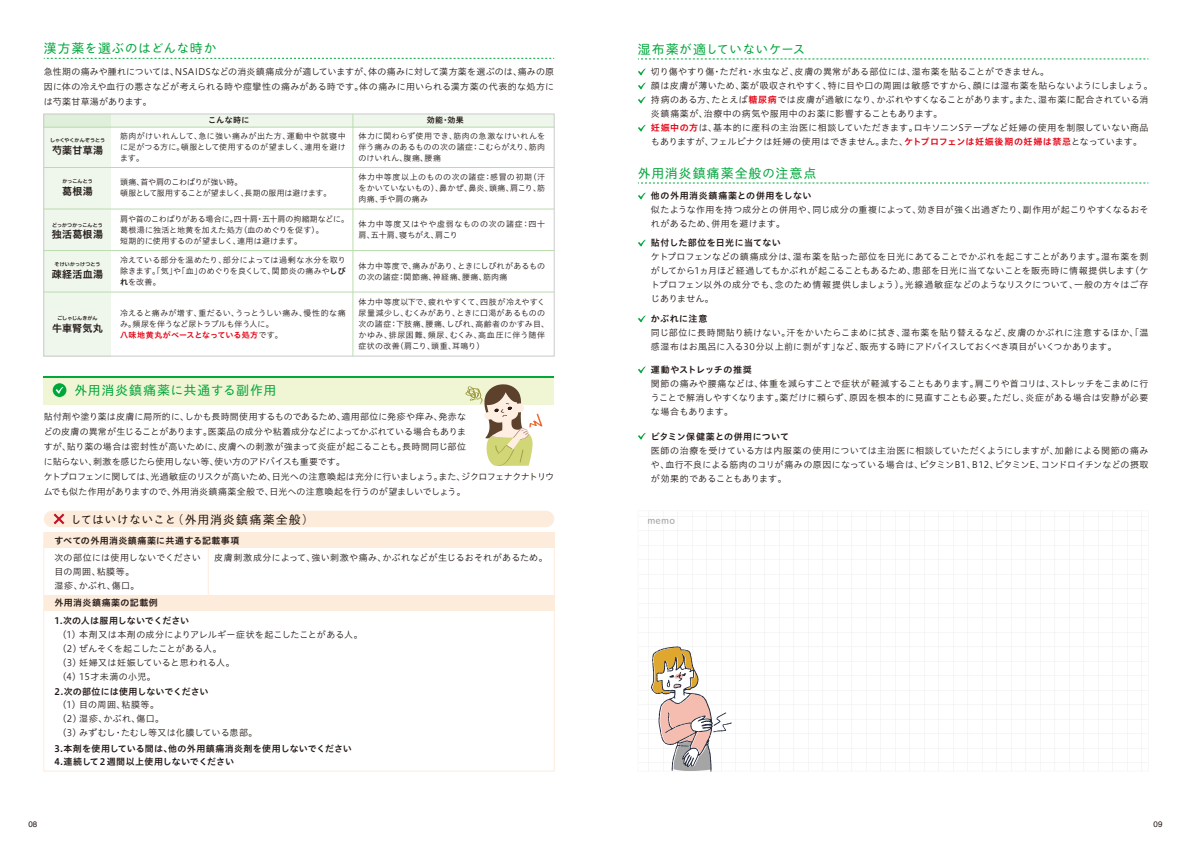
<style>
.page{position:relative;width:1191px;height:842px;background:#fff}
.page>*{position:absolute;margin:0;border:0;box-sizing:border-box;transform-origin:0 0}
.t1{font:13px "TB Chibi R Go Plus K Pro";letter-spacing:.035em;color:#00a73b}
.t2{font:13px "TB Chibi R Go Plus K Pro";color:#00a73b}
.t3{font:13px "TB Chibi R Go Plus K Pro";letter-spacing:.07em;color:#00a73b}
.t4{font:12px "TB Chibi R Go Plus K Pro";letter-spacing:.04em;color:#221815}
.t5{font:10px "Hiragino UD Sans F Std N W6";letter-spacing:.025em;color:#221815}
.t6{font:10px "TB Chibi R Go Plus K Pro";color:#9fa0a0}
.t7{font:9px/14px "Hiragino UD Sans Std N W3";letter-spacing:.015em;color:#221815}
.t8{font:9px/13px "Hiragino UD Sans Std N W6";letter-spacing:.03em;color:#221815}
.t9{font:9px "Hiragino UD Sans Std N W3";letter-spacing:.04em;color:#221815}
.t10{font:9px "Hiragino UD Sans Std N W6";letter-spacing:.005em;color:#221815}
.t11{font:9px "Hiragino UD Sans Std N W6";letter-spacing:.06em;color:#221815}
.t12{font:9px "Hiragino UD Sans Std N W6";color:#221815}
.t13{font:9px "Hiragino UD Sans Std N W6";letter-spacing:.05em;color:#221815}
.t14{font:8px/11px "Hiragino UD Sans Std N W3";letter-spacing:.025em;color:#221815;text-align:justify}
.t15{font:8px/11px "Hiragino UD Sans Std N W3";color:#221815}
.t16{font:8px/11px "Hiragino UD Sans Std N W3";letter-spacing:-.025em;color:#221815}
.t17{font:8px/11px "Hiragino UD Sans Std N W3";letter-spacing:.08em;color:#221815}
.t18{font:8px "Hiragino UD Sans Std N W6";letter-spacing:.025em;color:#e60012}
.t19{font:8px "Hiragino UD Sans Std N W6";letter-spacing:.045em;color:#221815}
.t20{font:8px "Helvetica";color:#221815}
.t21{font:5px "Hiragino UD Sans F Std N W6";letter-spacing:.015em;color:#221815}
.s1{font-family:"Hiragino UD Sans Std N W6"}
.s2{font-family:"Hiragino UD Sans Std N W3";color:#221815}
.s3{font-family:"Hiragino UD Sans Std N W6";color:#e60012}
</style>
<div class="page">
<div style="left:44px;top:114px;width:67px;height:242px;background:#eff7ed"></div>
<div style="left:44px;top:114px;width:510px;height:13px;background:#eff7ed"></div>
<div style="left:44px;top:114px;width:510px;height:242px;border:1px solid #c9caca"></div>
<hr style="left:352px;top:114px;width:1px;height:242px;background:#badcad">
<hr style="left:44px;top:167px;width:510px;height:1px;background:#badcad">
<hr style="left:44px;top:292px;width:510px;height:1px;background:#badcad">
<hr style="left:44px;top:250px;width:510px;height:1px;background:#badcad">
<hr style="left:44px;top:209px;width:510px;height:1px;background:#badcad">
<hr style="left:44px;top:127px;width:510px;height:1px;background:#badcad">
<div style="left:44px;top:376px;width:510px;height:28px;background:#f0f5d4"></div>
<hr style="left:44px;top:376px;width:510px;height:1px;background:#00a73b">
<div style="left:53px;top:383px;width:13px;height:14px;background:#00a73b;border-radius:50%"></div>
<svg style="left:56px;top:387px;width:7px;height:6px"></svg>
<div style="left:44px;top:511px;width:510px;height:16px;background:#fdecdb;border-radius:8px"></div>
<div style="left:44px;top:533px;width:510px;height:15px;background:#fdecdb"></div>
<div style="left:43px;top:532px;width:512px;height:240px;border:1px solid #fdecdb"></div>
<svg style="left:54px;top:513px;width:10px;height:11px"></svg>
<div style="left:44px;top:595px;width:510px;height:15px;background:#fdecdb"></div>
<hr style="left:208px;top:548px;width:1px;height:54px;background:#fdecdb">
<svg style="left:638px;top:58px;width:510px;height:1px"></svg>
<svg style="left:638px;top:69px;width:7px;height:6px"></svg>
<svg style="left:638px;top:83px;width:7px;height:6px"></svg>
<svg style="left:638px;top:97px;width:7px;height:6px"></svg>
<svg style="left:638px;top:125px;width:7px;height:6px"></svg>
<svg style="left:638px;top:182px;width:510px;height:1px"></svg>
<svg style="left:638px;top:193px;width:7px;height:6px"></svg>
<svg style="left:638px;top:240px;width:7px;height:6px"></svg>
<svg style="left:638px;top:315px;width:7px;height:7px"></svg>
<svg style="left:638px;top:366px;width:7px;height:7px"></svg>
<svg style="left:638px;top:433px;width:7px;height:6px"></svg>
<svg style="left:44px;top:58px;width:510px;height:1px"></svg>
<svg style="left:464px;top:384px;width:78px;height:82px"></svg>
<svg style="left:651px;top:646px;width:81px;height:126px"></svg>
<h1 class="t1" style="left:44px;top:38px;width:174px">漢方薬を選ぶのはどんな時か</h1>
<p class="t7" style="left:44px;top:63px;width:512px;line-height:15px;text-align:justify">急性期の痛みや腫れについては、NSAIDSなどの消炎鎮痛成分が適していますが、体の痛みに対して漢方薬を選ぶのは、痛みの原因に体の冷えや血行の悪さなどが考えられる時や痙攣性の痛みがある時です。体の痛みに用いられる漢方薬の代表的な処方には芍薬甘草湯があります。</p>
<p class="t19" style="left:208px;top:114px;width:43px">こんな時に</p>
<p class="t19" style="left:427px;top:114px;width:39px">効能・効果</p>
<p class="t14" style="left:120px;top:130px;width:227px">筋肉がけいれんして、急に強い痛みが出た方、運動中や就寝中に足がつる方に。頓服として使用するのが望ましく、連用を避けます。</p>
<p class="t14" style="left:358px;top:130px;width:188px">体力に関わらず使用でき、筋肉の急激なけいれんを伴う痛みのあるものの次の諸症：こむらがえり、筋肉のけいれん、腹痛、腰痛</p>
<p class="t21" style="left:50px;top:137px;width:56px">しゃくやくかんぞうとう</p>
<p class="t21" style="left:62px;top:178px;width:32px">かっこんとう</p>
<p class="t21" style="left:52px;top:221px;width:52px">どっかつかっこんとう</p>
<p class="t21" style="left:55px;top:260px;width:47px">そけいかっけつとう</p>
<p class="t5" style="left:52px;top:142px;width:52px">芍薬甘草湯</p>
<p class="t5" style="left:62px;top:184px;width:32px">葛根湯</p>
<p class="t16" style="left:120px;top:176px;width:213px">頭痛、首や肩のこわばりが強い時。<br>頓服として服用することが望ましく、長期の服用は避けます。</p>
<p class="t14" style="left:358px;top:171px;width:188px">体力中等度以上のものの次の諸症：感冒の初期（汗をかいていないもの）、鼻かぜ、鼻炎、頭痛、肩こり、筋肉痛、手や肩の痛み</p>
<p class="t15" style="left:120px;top:213px;width:231px">肩や首のこわばりがある場合に。四十肩・五十肩の拘縮期などに。葛根湯に独活と地黄を加えた処方（血のめぐりを促す）。<br>短期的に使用するのが望ましく、連用は避けます。</p>
<p class="t17" style="left:358px;top:218px;width:188px">体力中等度又はやや虚弱なものの次の諸症：四十肩、五十肩、寝ちがえ、肩こり</p>
<p class="t5" style="left:52px;top:227px;width:53px">独活葛根湯</p>
<p class="t14" style="left:120px;top:254px;width:227px">冷えている部分を温めたり、部分によっては過剰な水分を取り除きます。「気」や「血」のめぐりを良くして、関節炎の痛みや<span class="s1">しびれ</span>を改善。</p>
<p class="t14" style="left:358px;top:260px;width:188px">体力中等度で、痛みがあり、ときにしびれがあるものの次の諸症：関節痛、神経痛、腰痛、筋肉痛</p>
<p class="t5" style="left:52px;top:267px;width:53px">疎経活血湯</p>
<p class="t21" style="left:57px;top:314px;width:42px">ごしゃじんきがん</p>
<p class="t5" style="left:52px;top:320px;width:52px">牛車腎気丸</p>
<p class="t15" style="left:120px;top:307px;width:227px">冷えると痛みが増す、重だるい、うっとうしい痛み、慢性的な痛み。頻尿を伴うなど尿トラブルも伴う人に。</p>
<p class="t18" style="left:120px;top:329px;width:164px">八味地黄丸がベースとなっている処方<span class="s2">です。</span></p>
<p class="t14" style="left:358px;top:296px;width:192px;text-align:left">体力中等度以下で、疲れやすくて、四肢が冷えやすく尿量減少し、むくみがあり、ときに口渇があるものの次の諸症：下肢痛、腰痛、しびれ、高齢者のかすみ目、かゆみ、排尿困難、頻尿、むくみ、高血圧に伴う随伴症状の改善（肩こり、頭重、耳鳴り）</p>
<h1 class="t1" style="left:74px;top:379px;width:204px">外用消炎鎮痛薬に共通する副作用</h1>
<p class="t7" style="left:44px;top:409px;width:512px;line-height:15px">貼付剤や塗り薬は皮膚に局所的に、しかも長時間使用するものであるため、適用部位に発疹や痒み、発赤な<br>どの皮膚の異常が生じることがあります。医薬品の成分や粘着成分などによってかぶれている場合もありま<br>すが、貼り薬の場合は密封性が高いために、皮膚への刺激が強まって炎症が起こることも。長時間同じ部位<br>に貼らない、刺激を感じたら使用しない等、使い方のアドバイスも重要です。<br>ケトプロフェンに関しては、光過敏症のリスクが高いため、日光への注意喚起は充分に行いましょう。また、ジクロフェナクナトリウムでも似た作用がありますので、外用消炎鎮痛薬全般で、日光への注意喚起を行うのが望ましいでしょう。</p>
<h2 class="t4" style="left:70px;top:509px;width:245px">してはいけないこと（外用消炎鎮痛薬全般）</h2>
<p class="t7" style="left:55px;top:550px;width:148px">次の部位には使用しないでください目の周囲、粘膜等。<br>湿疹、かぶれ、傷口。</p>
<p class="t9" style="left:214px;top:551px;width:335px">皮膚刺激成分によって、強い刺激や痛み、かぶれなどが生じるおそれがあるため。</p>
<p class="t8" style="left:55px;top:534px;width:186px">すべての外用消炎鎮痛薬に共通する記載事項</p>
<p class="t13" style="left:55px;top:596px;width:105px">外用消炎鎮痛薬の記載例</p>
<p class="t7" style="left:62px;top:627px;width:302px">(1) 本剤又は本剤の成分によりアレルギー症状を起こしたことがある人。(2) ぜんそくを起こしたことがある人。<br>(3) 妊婦又は妊娠していると思われる人。<br>(4) 15才未満の小児。</p>
<p class="t12" style="left:55px;top:614px;width:136px">1.次の人は服用しないでください</p>
<p class="t10" style="left:55px;top:685px;width:156px">2.次の部位には使用しないでください</p>
<p class="t7" style="left:62px;top:697px;width:197px">(1) 目の周囲、粘膜等。<br>(2) 湿疹、かぶれ、傷口。<br>(3) みずむし・たむし等又は化膿している患部。</p>
<p class="t8" style="left:55px;top:742px;width:299px">3.本剤を使用している間は、他の外用鎮痛消炎剤を使用しないでください<br>4.連続して２週間以上使用しないでください</p>
<h1 class="t2" style="left:638px;top:38px;width:169px">湿布薬が適していないケース</h1>
<p class="t7" style="left:651px;top:64px;width:503px">切り傷やすり傷・ただれ・水虫など、皮膚の異常がある部位には、湿布薬を貼ることができません。<br>顔は皮膚が薄いため、薬が吸収されやすく、特に目や口の周囲は敏感ですから、顔には湿布薬を貼らないようにしましょう。持病のある方、たとえば<span class="s3">糖尿病</span>では皮膚が過敏になり、かぶれやすくなることがあります。また、湿布薬に配合されている消炎鎮痛薬が、治療中の病気や服用中のお薬に影響することもあります。<br><span class="s3">妊娠中の方</span>は、基本的に産科の主治医に相談していただきます。ロキソニンSテープなど妊婦の使用を制限していない商品もありますが、フェルビナクは妊婦の使用はできません。また、<span class="s3">ケトプロフェンは妊娠後期の妊婦は禁忌</span>となっています。</p>
<h1 class="t3" style="left:638px;top:162px;width:180px">外用消炎鎮痛薬全般の注意点</h1>
<p class="t11" style="left:651px;top:189px;width:162px">他の外用消炎鎮痛薬との併用をしない</p>
<p class="t7" style="left:651px;top:202px;width:499px">似たような作用を持つ成分との併用や、同じ成分の重複によって、効き目が強く出過ぎたり、副作用が起こりやすくなるおそれがあるため、併用を避けます。</p>
<p class="t8" style="left:651px;top:236px;width:131px">貼付した部位を日光に当てない</p>
<p class="t7" style="left:651px;top:249px;width:499px;text-align:justify">ケトプロフェンなどの鎮痛成分は、湿布薬を貼った部位を日光にあてることでかぶれを起こすことがあります。湿布薬を剥がしてから1ヵ月ほど経過してもかぶれが起こることもあるため、患部を日光に当てないことを販売時に情報提供します（ケトプロフェン以外の成分でも、念のため情報提供しましょう）。光線過敏症などのようなリスクについて、一般の方々はご存じありません。</p>
<p class="t8" style="left:651px;top:312px;width:58px">かぶれに注意</p>
<p class="t7" style="left:651px;top:325px;width:499px">同じ部位に長時間貼り続けない。汗をかいたらこまめに拭き、湿布薬を貼り替えるなど、皮膚のかぶれに注意するほか、「温感湿布はお風呂に入る30分以上前に剥がす」など、販売する時にアドバイスしておくべき項目がいくつかあります。</p>
<p class="t8" style="left:651px;top:363px;width:102px">運動やストレッチの推奨</p>
<p class="t7" style="left:651px;top:376px;width:499px;text-align:justify">関節の痛みや腰痛などは、体重を減らすことで症状が軽減することもあります。肩こりや首コリは、ストレッチをこまめに行うことで解消しやすくなります。薬だけに頼らず、原因を根本的に見直すことも必要。ただし、炎症がある場合は安静が必要な場合もあります。</p>
<p class="t8" style="left:651px;top:429px;width:140px">ビタミン保健薬との併用について</p>
<p class="t7" style="left:651px;top:443px;width:499px;text-align:justify">医師の治療を受けている方は内服薬の使用については主治医に相談していただくようにしますが、加齢による関節の痛みや、血行不良による筋肉のコリが痛みの原因になっている場合は、ビタミンB1、B12、ビタミンE、コンドロイチンなどの摂取が効果的であることもあります。</p>
<p class="t6" style="left:647px;top:512px;width:29px">memo</p>
<p class="t20" style="left:28px;top:818px;width:11px">08</p>
<p class="t20" style="left:1153px;top:818px;width:11px">09</p>
</div>
